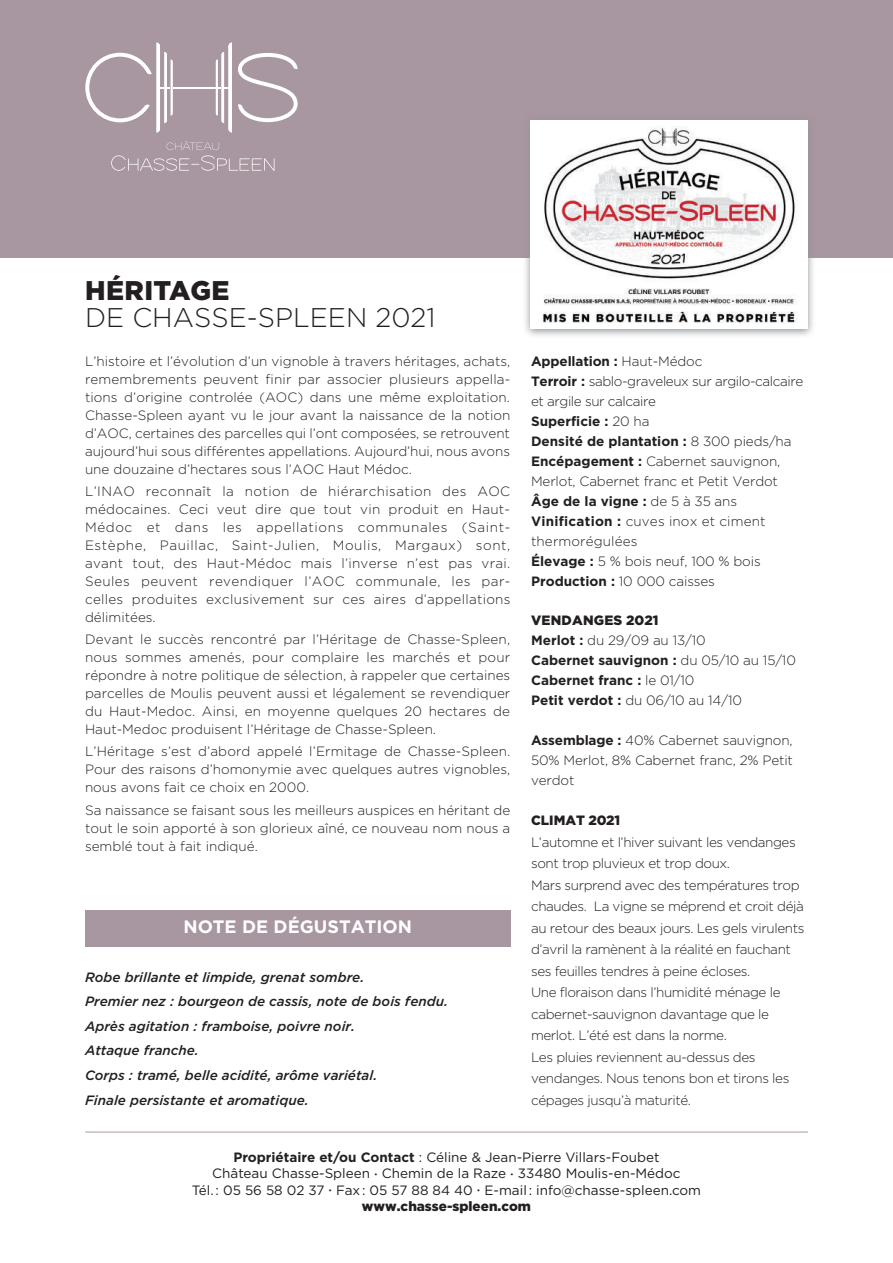
<style>
.page{position:relative;width:893px;height:1263px;background:#fff}
.page>*{position:absolute;margin:0;border:0;box-sizing:border-box;transform-origin:0 0}
.t1{font:300 27px "Gotham";color:#231f20}
.t2{font:900 27px "Gotham";letter-spacing:.015em;color:#231f20}
.t3{font:700 18px "Gotham";color:#fff}
.t4{font:300 13.5px/18px "Gotham";letter-spacing:-.03em;color:#231f20;text-align:justify}
.t5{font:300 13.5px/20px "Gotham";letter-spacing:-.01em;color:#231f20}
.t6{font:italic 500 13.5px/24.6px "Gotham";color:#231f20}
.t7{font:13.5px/16.2px "Gotham";color:#231f20;text-align:center}
.t8{font:700 13.5px/20px "Gotham";color:#231f20}
.t9{font:900 13.5px "Gotham";color:#231f20}
.s1{font-weight:700}
.s2{font-weight:900}
.s3{font-weight:300}
.s4{font-size:7.5px}
</style>
<div class="page">
<div style="left:85px;top:910px;width:425px;height:37px;background:#a896a1"></div>
<hr style="left:85px;top:1132px;width:723px;height:1px;background:#a896a1">
<div style="left:0;top:0;width:893px;height:257px;background:#a896a1"></div>
<svg style="left:522px;top:125px;width:294px;height:211px"></svg>
<div style="left:530px;top:120px;width:278px;height:209px;background:#fff"></div>
<img style="left:542px;top:126px;width:255px;height:197px">
<hr style="left:173px;top:87px;width:42px;height:2px;background:#fff">
<svg style="left:216px;top:43px;width:16px;height:90px"></svg>
<svg style="left:85px;top:43px;width:88px;height:90px"></svg>
<svg style="left:238px;top:53px;width:60px;height:69px"></svg>
<svg style="left:111px;top:141px;width:164px;height:30px"></svg>
<h1 class="t2" style="left:85px;top:274px;width:146px">HÉRITAGE</h1>
<h1 class="t1" style="left:85px;top:305px;width:352px">DE CHASSE-SPLEEN 2021</h1>
<p class="t4" style="left:85px;top:353px;width:427px">L’histoire et l’évolution d’un vignoble à travers héritages, achats, remembrements peuvent finir par associer plusieurs appella&shy;tions d’origine controlée (AOC) dans une même exploitation.<br>Chasse-Spleen ayant vu le jour avant la naissance de la notion d’AOC, certaines des parcelles qui l’ont composées, se retrouvent aujourd’hui sous différentes appellations. Aujourd’hui, nous avons une douzaine d’hectares sous l’AOC Haut Médoc.</p>
<p class="t4" style="left:85px;top:483px;width:427px">L’INAO reconnaît la notion de hiérarchisation des AOC médocaines. Ceci veut dire que tout vin produit en Haut-Médoc et dans les appellations communales (Saint-Estèphe, Pauillac, Saint-Julien, Moulis, Margaux) sont, avant tout, des Haut-Médoc mais l’inverse n’est pas vrai.<br>Seules peuvent revendiquer l’AOC communale, les par&shy;celles produites exclusivement sur ces aires d’appellations délimitées.</p>
<p class="t4" style="left:85px;top:631px;width:427px">Devant le succès rencontré par l’Héritage de Chasse-Spleen, nous sommes amenés, pour complaire les marchés et pour répondre à notre politique de sélection, à rappeler que certaines parcelles de Moulis peuvent aussi et légalement se revendiquer du Haut-Medoc. Ainsi, en moyenne quelques 20 hectares de Haut-Medoc produisent l’Héritage de Chasse-Spleen.</p>
<p class="t4" style="left:85px;top:743px;width:427px">L’Héritage s’est d’abord appelé l’Ermitage de Chasse-Spleen.<br>Pour des raisons d’homonymie avec quelques autres vignobles, nous avons fait ce choix en 2000.</p>
<p class="t4" style="left:85px;top:802px;width:427px">Sa naissance se faisant sous les meilleurs auspices en héritant de tout le soin apporté à son glorieux aîné, ce nouveau nom nous a semblé tout à fait indiqué.</p>
<h2 class="t3" style="left:183px;top:917px;width:230px">NOTE DE DÉGUSTATION</h2>
<p class="t6" style="left:85px;top:965px;width:365px">Robe brillante et limpide, grenat sombre.<br>Premier nez : bourgeon de cassis, note de bois fendu.<br>Après agitation : framboise, poivre noir.<br>Attaque franche.<br>Corps : tramé, belle acidité, arôme variétal.<br>Finale persistante et aromatique.</p>
<p class="t5" style="left:531px;top:352px;width:274px"><span class="s1">Appellation :</span> Haut-Médoc<br><span class="s1">Terroir :</span> sablo-graveleux sur argilo-calcaire et argile sur calcaire<br><span class="s1">Superficie :</span> 20 ha<br><span class="s1">Densité de plantation :</span> 8 300 pieds/ha<br><span class="s1">Encépagement :</span> Cabernet sauvignon,<br>Merlot, Cabernet franc et Petit Verdot<br><span class="s1">Âge de la vigne :</span> de 5 à 35 ans<br><span class="s1">Vinification :</span> cuves inox et ciment thermorégulées<br><span class="s1">Élevage :</span> 5 % bois neuf, 100 % bois<br><span class="s1">Production :</span> 10 000 caisses</p>
<p class="t8" style="left:531px;top:610px;width:266px"><span class="s2">VENDANGES 2021<br></span>Merlot : <span class="s3">du 29/09 au 13/10<br></span>Cabernet sauvignon : <span class="s3">du 05/10 au 15/10<br></span>Cabernet franc : <span class="s3">le 01/10<br></span>Petit verdot : <span class="s3">du 06/10 au 14/10</span></p>
<p class="t4" style="left:531px;top:731px;width:263px;line-height:20px"><span class="s1">Assemblage :</span> 40% Cabernet sauvignon, 50% Merlot, 8% Cabernet franc, 2% Petit verdot</p>
<p class="t9" style="left:531px;top:813px;width:91px">CLIMAT 2021</p>
<p class="t4" style="left:531px;top:832px;width:275px;line-height:21.5px;text-align:left">L’automne et l’hiver suivant les vendanges sont trop pluvieux et trop doux.<br>Mars surprend avec des températures trop chaudes. La vigne se méprend et croit déjà au retour des beaux jours. Les gels virulents d’avril la ramènent à la réalité en fauchant ses feuilles tendres à peine écloses.<br>Une floraison dans l’humidité ménage le cabernet-sauvignon davantage que le merlot. L’été est dans la norme.<br>Les pluies reviennent au-dessus des vendanges. Nous tenons bon et tirons les cépages jusqu’à maturité.</p>
<p class="t7" style="left:192px;top:1150px;width:511px"><span class="s1">Propriétaire et/ou Contact</span> : Céline &amp; Jean-Pierre Villars-Foubet<br>Château Chasse-Spleen <span class="s4">•</span> Chemin de la Raze <span class="s4">•</span> 33480 Moulis-en-Médoc<br>Tél. : 05 56 58 02 37 <span class="s4">•</span> Fax : 05 57 88 84 40 <span class="s4">•</span> E-mail : info@chasse-spleen.com <span class="s2">www.chasse-spleen.com</span></p>
</div>
